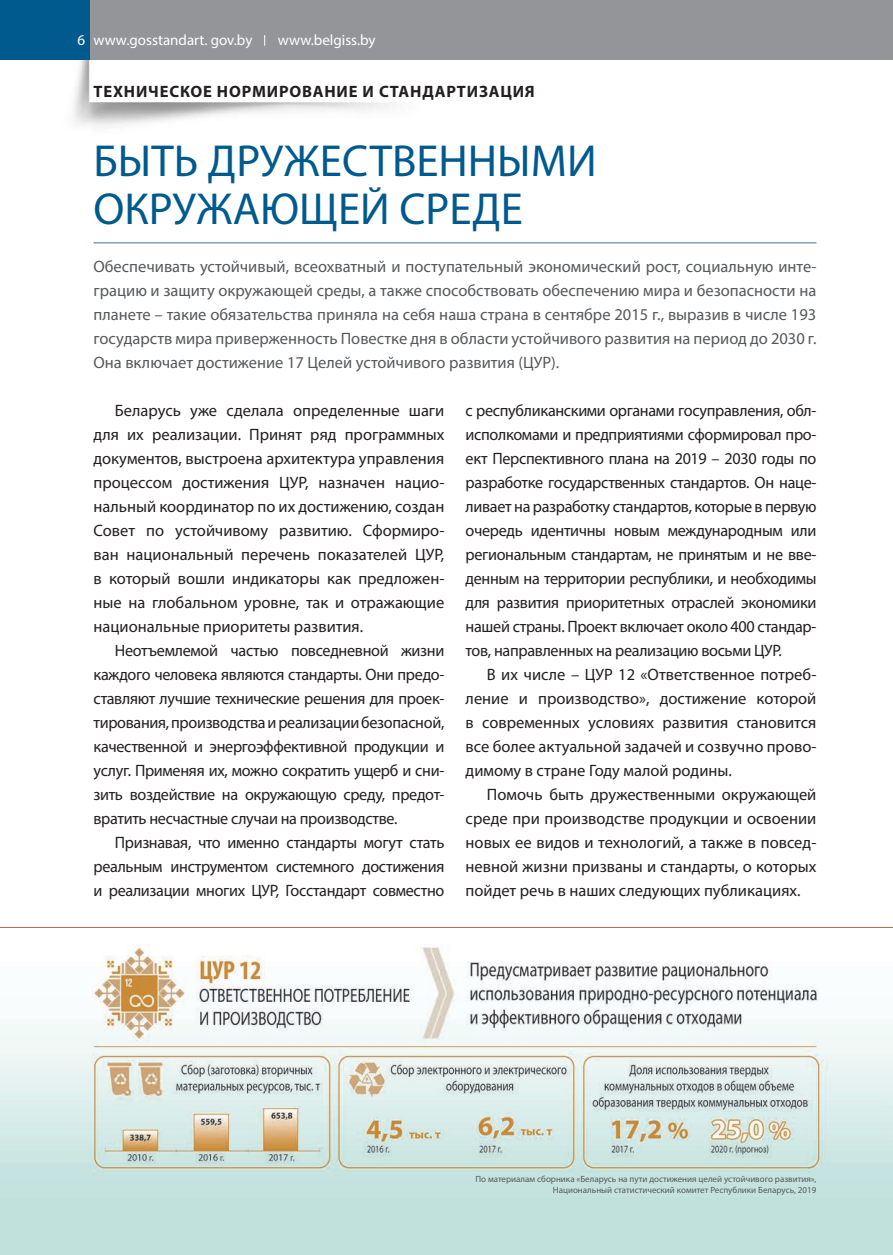
<style>
.page{position:relative;width:893px;height:1255px;background:#fff}
.page>*{position:absolute;margin:0;border:0;box-sizing:border-box;transform-origin:0 0}
.t1{font:45px/48px "Myriad Pro";color:#015a8d}
.t2{font:16.5px/24px "Myriad Pro";letter-spacing:-.01em;color:#231f20;text-align:justify}
.t3{font:16.5px/24px "Myriad Pro";color:#57585a;text-align:justify}
.t4{font:700 16.5px "Myriad Pro";letter-spacing:.05em;color:#231f20}
.t5{font:15px "Myriad Pro";color:#fff}
.t6{font:9px/10.8px "Myriad Pro";color:#57585a;text-align:right}
</style>
<div class="page">
<img style="left:74px;top:60px;width:320px;height:66px">
<div style="left:0;top:0;width:893px;height:60px;background:#939598"></div>
<div style="left:0;top:0;width:89px;height:60px;background:#015a8d"></div>
<img style="left:0;top:926px;width:893px;height:328px">
<hr style="left:94px;top:242px;width:722px;height:1px;background:#406f9d">
<hr style="left:0;top:927px;width:893px;height:1px;background:#a66a55">
<p class="t5" style="left:77px;top:31px;width:177px">6 www.gosstandart. gov.by</p>
<p class="t5" style="left:278px;top:31px;width:99px">www.belgiss.by</p>
<p class="t4" style="left:94px;top:81px;width:443px">ТЕХНИЧЕСКОЕ НОРМИРОВАНИЕ И СТАНДАРТИЗАЦИЯ</p>
<h1 class="t1" style="left:94px;top:136px;width:505px">БЫТЬ ДРУЖЕСТВЕННЫМИ<br>ОКРУЖАЮЩЕЙ СРЕДЕ</h1>
<p class="t3" style="left:94px;top:254px;width:724px">Обеспечивать устойчивый, всеохватный и поступательный экономический рост, социальную инте&shy;грацию и защиту окружающей среды, а также способствовать обеспечению мира и безопасности на планете – такие обязательства приняла на себя наша страна в сентябре 2015 г., выразив в числе 193 государств мира приверженность Повестке дня в области устойчивого развития на период до 2030 г.<br>Она включает достижение 17 Целей устойчивого развития (ЦУР).</p>
<p class="t2" style="left:94px;top:398px;width:352px;text-indent:21px">Беларусь уже сделала определенные шаги для их реализации. Принят ряд программных документов, выстроена архитектура управления процессом достижения ЦУР, назначен нацио&shy;нальный координатор по их достижению, создан Совет по устойчивому развитию. Сформиро&shy;ван национальный перечень показателей ЦУР, в который вошли индикаторы как предложен&shy;ные на глобальном уровне, так и отражающие национальные приоритеты развития.</p>
<p class="t2" style="left:94px;top:638px;width:352px;text-indent:21px">Неотъемлемой частью повседневной жизни каждого человека являются стандарты. Они предо&shy;ставляют лучшие технические решения для проек&shy;тирования, производства и реализации безопасной, качественной и энергоэффективной продукции и услуг. Применяя их, можно сократить ущерб и сни&shy;зить воздействие на окружающую среду, предот&shy;вратить несчастные случаи на производстве.</p>
<p class="t2" style="left:94px;top:830px;width:352px;text-indent:21px">Признавая, что именно стандарты могут стать реальным инструментом системного достижения и реализации многих ЦУР, Госстандарт совместно</p>
<p class="t2" style="left:466px;top:398px;width:352px">с республиканскими органами госуправления, обл&shy;исполкомами и предприятиями сформировал про&shy;ект Перспективного плана на 2019 – 2030 годы по разработке государственных стандартов. Он наце&shy;ливает на разработку стандартов, которые в первую очередь идентичны новым международным или региональным стандартам, не принятым и не вве&shy;денным на территории республики, и необходимы для развития приоритетных отраслей экономики нашей страны. Проект включает около 400 стандар&shy;тов, направленных на реализацию восьми ЦУР.</p>
<p class="t2" style="left:466px;top:662px;width:352px;text-indent:21px">В их числе – ЦУР 12 «Ответственное потреб&shy;ление и производство», достижение которой в современных условиях развития становится все более актуальной задачей и созвучно прово&shy;димому в стране Году малой родины.</p>
<p class="t2" style="left:466px;top:782px;width:352px;text-indent:21px">Помочь быть дружественными окружающей среде при производстве продукции и освоении новых ее видов и технологий, а также в повсед&shy;невной жизни призваны и стандарты, о которых пойдет речь в наших следующих публикациях.</p>
<p class="t6" style="left:475px;top:1173px;width:342px">По материалам сборника «Беларусь на пути достижения целей устойчивого развития»,<br>Национальный статистический комитет Республики Беларусь, 2019</p>
</div>
